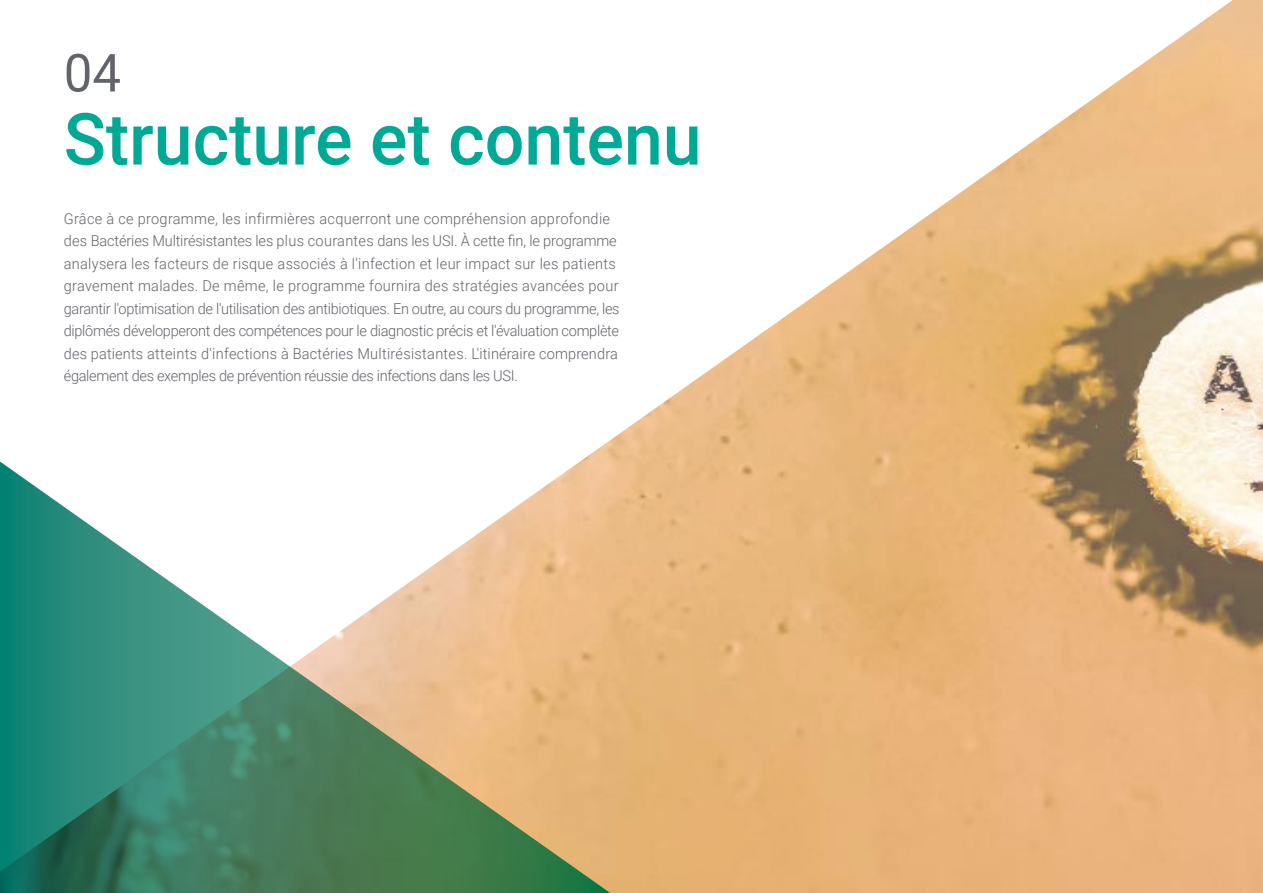
<style>
.page{position:relative;width:1263px;height:893px;background:#fff}
.page>*{position:absolute;margin:0;border:0;box-sizing:border-box;transform-origin:0 0}
.t1{font:500 72px "Roboto";color:#00a996}
.t2{font:52.5px "Roboto";color:#61646a}
.t3{font:300 15px/22.5px "Roboto";letter-spacing:.005em;color:#61646a}
</style>
<div class="page">
<img style="left:602px;top:0;width:661px;height:893px">
<svg style="left:0;top:446px;width:640px;height:447px"></svg>
<h2 class="t2" style="left:64px;top:36px;width:59px">04</h2>
<h1 class="t1" style="left:64px;top:89px;width:639px">Structure et contenu</h1>
<p class="t3" style="left:64px;top:207px;width:557px">Grâce à ce programme, les infirmières acquerront une compréhension approfondie des Bactéries Multirésistantes les plus courantes dans les USI. À cette fin, le programme analysera les facteurs de risque associés à l'infection et leur impact sur les patients gravement malades. De même, le programme fournira des stratégies avancées pour garantir l'optimisation de l'utilisation des antibiotiques. En outre, au cours du programme, les diplômés développeront des compétences pour le diagnostic précis et l'évaluation complète des patients atteints d'infections à Bactéries Multirésistantes. L'itinéraire comprendra également des exemples de prévention réussie des infections dans les USI.</p>
</div>
